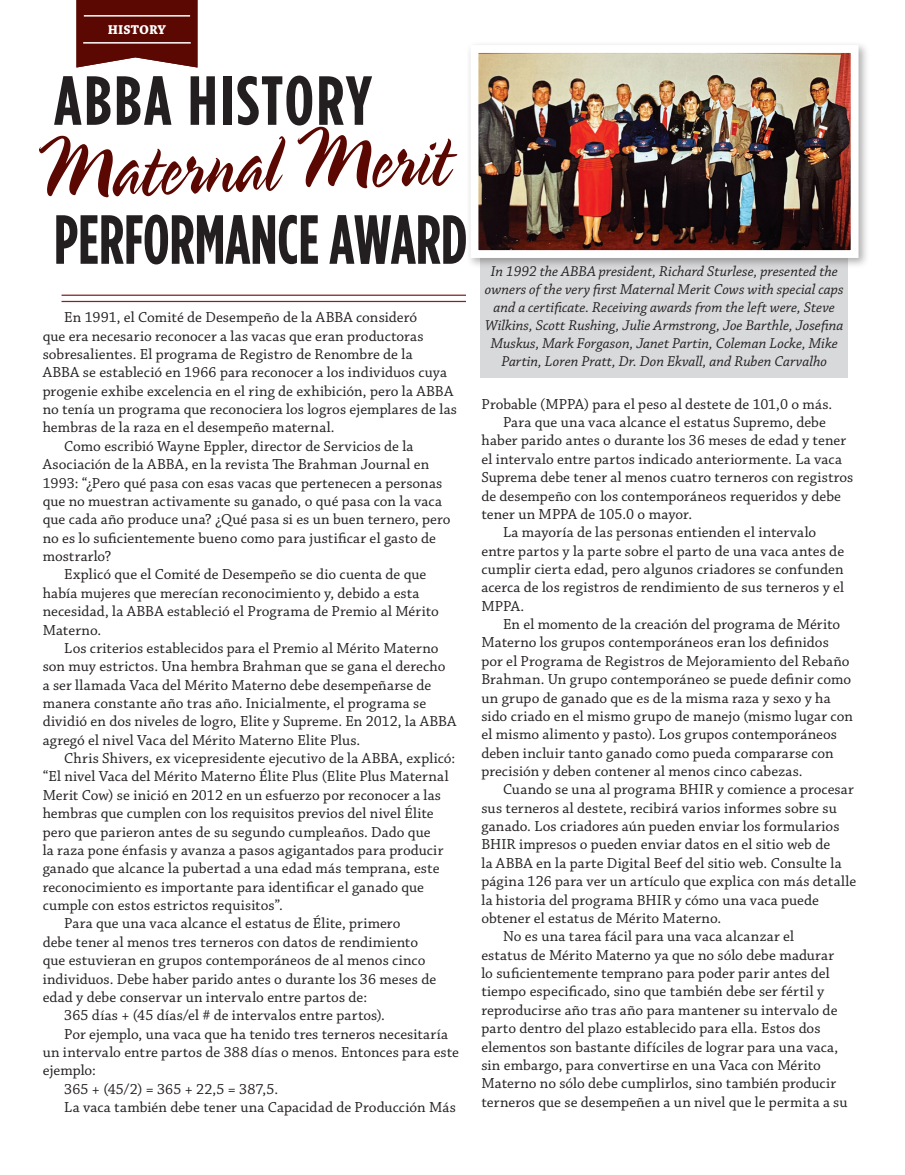
<style>
.page{position:relative;width:905px;height:1175px;background:#fff}
.page>*{position:absolute;margin:0;border:0;box-sizing:border-box;transform-origin:0 0}
.t1{font:88.05px "Spring LP";color:#5c0802;scale:.75 1}
.t2{font:700 69.3px "Gotham Condensed";color:#231f20;scale:.91 1}
.t3{font:700 69.3px "Gotham Condensed";letter-spacing:.04em;color:#231f20}
.TBJ_9_n_12{font:15.3px/18.3px "Chaparral Pro";letter-spacing:.005em;color:#231f20}
.t4{font:italic 15px/18px "Chaparral Pro";color:#231f20;text-align:center}
.New_Index_2{font:700 13.5px "Chaparral Pro";letter-spacing:.005em;color:#fff}
</style>
<div class="page">
<svg style="left:76px;top:0;width:121px;height:68px;background:#691d17"></svg>
<hr style="left:83px;top:42px;width:108px;height:2px;background:#fff">
<hr style="left:84px;top:15px;width:106px;height:2px;background:#fff">
<hr style="left:62px;top:294px;width:404px;height:2px;background:#7d2529">
<hr style="left:62px;top:301px;width:404px;height:1px;background:#7d2529">
<div style="left:480px;top:246px;width:368px;height:132px;background:#d8d9db"></div>
<div style="left:466px;top:41px;width:403px;height:228px;background:#231f20;opacity:.35"></div>
<img style="left:479px;top:54px;width:370px;height:195px">
<div style="left:470px;top:45px;width:388px;height:213px;border:8px solid #fff"></div>
<p class="New_Index_2" style="left:101px;top:22px;width:74px">S OWRING</p>
<p class="New_Index_2" style="left:108px;top:22px;width:60px">HISTORY</p>
<p class="t3" style="left:54px;top:60px;width:319px">ABBA HISTORY</p>
<p class="t1" style="left:32px;top:120px;width:557px;rotate:-2deg">Maternal Merit</p>
<p class="t2" style="left:54px;top:199px;width:456px">PERFORMANCE AWARD</p>
<p class="TBJ_9_n_12" style="left:43px;top:309px;width:416px;text-indent:22px">En 1991, el Comité de Desempeño de la ABBA consideró<br>que era necesario reconocer a las vacas que eran productoras sobresalientes. El programa de Registro de Renombre de la<br>ABBA se estableció en 1966 para reconocer a los individuos cuya progenie exhibe excelencia en el ring de exhibición, pero la ABBA no tenía un programa que reconociera los logros ejemplares de las hembras de la raza en el desempeño maternal.</p>
<p class="TBJ_9_n_12" style="left:43px;top:437px;width:409px;text-indent:22px">Como escribió Wayne Eppler, director de Servicios de la Asociación de la ABBA, en la revista The Brahman Journal en 1993: “¿Pero qué pasa con esas vacas que pertenecen a personas que no muestran activamente su ganado, o qué pasa con la vaca que cada año produce una? ¿Qué pasa si es un buen ternero, pero no es lo suficientemente bueno como para justificar el gasto de mostrarlo?</p>
<p class="TBJ_9_n_12" style="left:43px;top:566px;width:397px;text-indent:22px">Explicó que el Comité de Desempeño se dio cuenta de que había mujeres que merecían reconocimiento y, debido a esta necesidad, la ABBA estableció el Programa de Premio al Mérito Materno.</p>
<p class="TBJ_9_n_12" style="left:43px;top:639px;width:415px;text-indent:22px">Los criterios establecidos para el Premio al Mérito Materno son muy estrictos. Una hembra Brahman que se gana el derecho<br>a ser llamada Vaca del Mérito Materno debe desempeñarse de manera constante año tras año. Inicialmente, el programa se dividió en dos niveles de logro, Elite y Supreme. En 2012, la ABBA agregó el nivel Vaca del Mérito Materno Elite Plus.</p>
<p class="TBJ_9_n_12" style="left:43px;top:749px;width:414px;text-indent:22px">Chris Shivers, ex vicepresidente ejecutivo de la ABBA, explicó: “El nivel Vaca del Mérito Materno Élite Plus (Elite Plus Maternal Merit Cow) se inició en 2012 en un esfuerzo por reconocer a las hembras que cumplen con los requisitos previos del nivel Élite pero que parieron antes de su segundo cumpleaños. Dado que<br>la raza pone énfasis y avanza a pasos agigantados para producir ganado que alcance la pubertad a una edad más temprana, este reconocimiento es importante para identificar el ganado que cumple con estos estrictos requisitos”.</p>
<p class="TBJ_9_n_12" style="left:43px;top:915px;width:395px;text-indent:22px">Para que una vaca alcance el estatus de Élite, primero<br>debe tener al menos tres terneros con datos de rendimiento que estuvieran en grupos contemporáneos de al menos cinco individuos. Debe haber parido antes o durante los 36 meses de edad y debe conservar un intervalo entre partos de:</p>
<p class="TBJ_9_n_12" style="left:64px;top:1006px;width:322px">365 días + (45 días/el # de intervalos entre partos).</p>
<p class="TBJ_9_n_12" style="left:43px;top:1025px;width:418px;text-indent:22px">Por ejemplo, una vaca que ha tenido tres terneros necesitaría un intervalo entre partos de 388 días o menos. Entonces para este ejemplo:</p>
<p class="TBJ_9_n_12" style="left:64px;top:1080px;width:215px">365 + (45/2) = 365 + 22,5 = 387,5.</p>
<p class="TBJ_9_n_12" style="left:64px;top:1098px;width:393px">La vaca también debe tener una Capacidad de Producción Más</p>
<p class="t4" style="left:485px;top:262px;width:360px">In 1992 the ABBA president, Richard Sturlese, presented the owners of the very first Maternal Merit Cows with special caps and a certificate. Receiving awards from the left were, Steve Wilkins, Scott Rushing, Julie Armstrong, Joe Barthle, Josefina Muskus, Mark Forgason, Janet Partin, Coleman Locke, Mike</p>
<p class="t4" style="left:501px;top:352px;width:327px">Partin, Loren Pratt, Dr. Don Ekvall, and Ruben Carvalho</p>
<p class="TBJ_9_n_12" style="left:481px;top:395px;width:352px">Probable (MPPA) para el peso al destete de 101,0 o más.</p>
<p class="TBJ_9_n_12" style="left:481px;top:413px;width:373px;text-indent:22px">Para que una vaca alcance el estatus Supremo, debe haber parido antes o durante los 36 meses de edad y tener el intervalo entre partos indicado anteriormente. La vaca Suprema debe tener al menos cuatro terneros con registros de desempeño con los contemporáneos requeridos y debe tener un MPPA de 105.0 o mayor.</p>
<p class="TBJ_9_n_12" style="left:481px;top:524px;width:364px;text-indent:22px">La mayoría de las personas entienden el intervalo entre partos y la parte sobre el parto de una vaca antes de cumplir cierta edad, pero algunos criadores se confunden acerca de los registros de rendimiento de sus terneros y el MPPA.</p>
<p class="TBJ_9_n_12" style="left:481px;top:615px;width:373px;text-indent:22px">En el momento de la creación del programa de Mérito Materno los grupos contemporáneos eran los definidos por el Programa de Registros de Mejoramiento del Rebaño Brahman. Un grupo contemporáneo se puede definir como un grupo de ganado que es de la misma raza y sexo y ha sido criado en el mismo grupo de manejo (mismo lugar con el mismo alimento y pasto). Los grupos contemporáneos deben incluir tanto ganado como pueda compararse con precisión y deben contener al menos cinco cabezas.</p>
<p class="TBJ_9_n_12" style="left:481px;top:781px;width:376px;text-indent:22px">Cuando se una al programa BHIR y comience a procesar sus terneros al destete, recibirá varios informes sobre su ganado. Los criadores aún pueden enviar los formularios BHIR impresos o pueden enviar datos en el sitio web de<br>la ABBA en la parte Digital Beef del sitio web. Consulte la página 126 para ver un artículo que explica con más detalle la historia del programa BHIR y cómo una vaca puede obtener el estatus de Mérito Materno.</p>
<p class="TBJ_9_n_12" style="left:481px;top:928px;width:368px;text-indent:22px">No es una tarea fácil para una vaca alcanzar el<br>estatus de Mérito Materno ya que no sólo debe madurar lo suficientemente temprano para poder parir antes del tiempo especificado, sino que también debe ser fértil y reproducirse año tras año para mantener su intervalo de parto dentro del plazo establecido para ella. Estos dos elementos son bastante difíciles de lograr para una vaca, sin embargo, para convertirse en una Vaca con Mérito Materno no sólo debe cumplirlos, sino también producir terneros que se desempeñen a un nivel que le permita a su</p>
</div>
